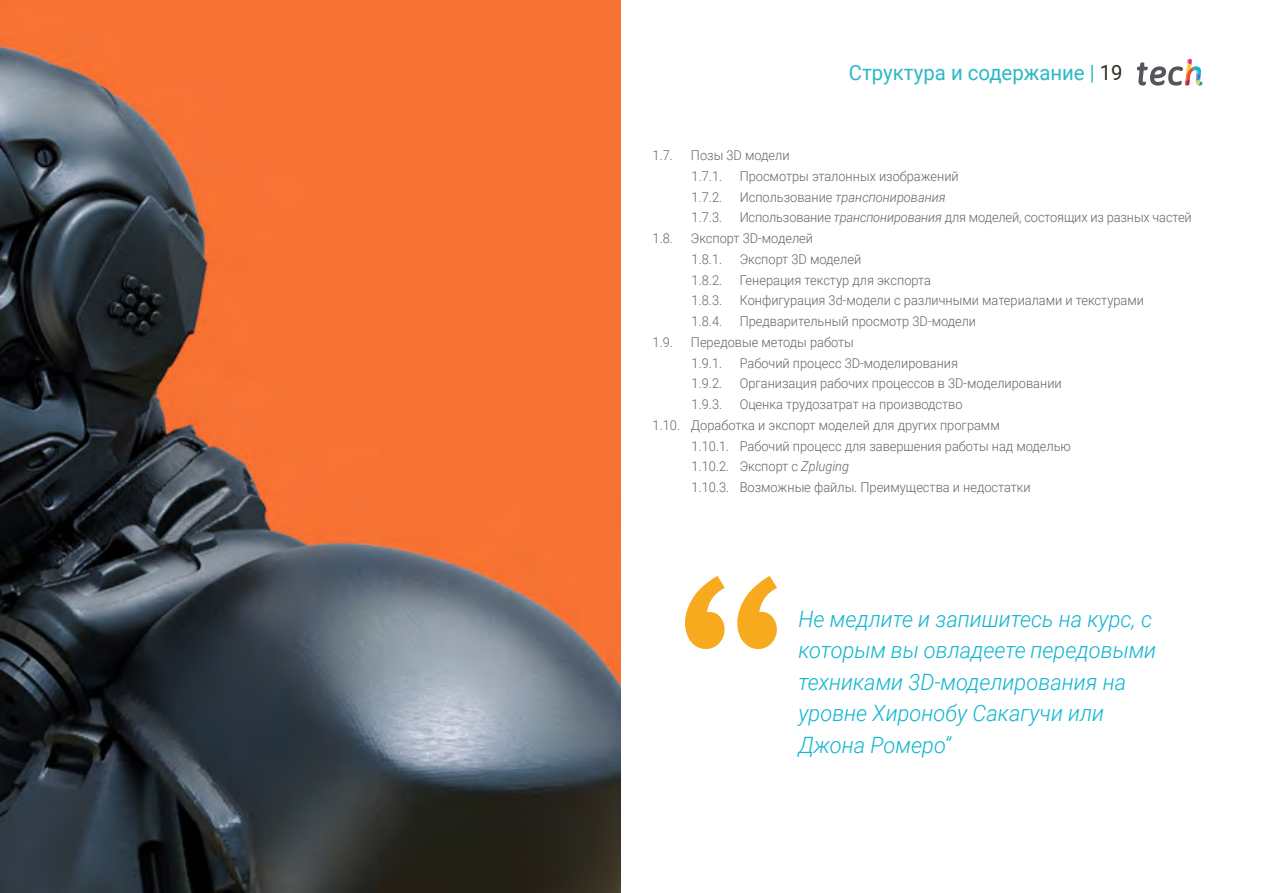
<style>
.page{position:relative;width:1263px;height:893px;background:#fff}
.page>*{position:absolute;margin:0;border:0;box-sizing:border-box;transform-origin:0 0}
.t1{font:italic 300 22.5px/31.5px "Roboto";color:#0fb6cf}
.t2{font:21px "Roboto";color:#2db8c5}
.t3{font:300 13.5px/20.7px "Roboto";color:#61646a;scale:.95 1}
.t4{font:italic 300 13.5px "Roboto";color:#61646a;scale:.95 1}
.s1{color:#312e20}
.s2{font-style:normal}
.s3{font-style:italic}
</style>
<div class="page">
<svg style="left:685px;top:576px;width:92px;height:73px"></svg>
<svg style="left:1137px;top:59px;width:65px;height:27px"></svg>
<img style="left:0;top:0;width:621px;height:893px">
<h2 class="t2" style="left:849px;top:57px;width:275px">Структура и содержание | <span class="s1">19</span></h2>
<p class="t3" style="left:653px;top:144px;width:23px">1.7.</p>
<p class="t3" style="left:691px;top:144px;width:105px">Позы 3D модели<br>1.7.1.</p>
<p class="t3" style="left:740px;top:165px;width:232px">Просмотры эталонных изображений</p>
<p class="t3" style="left:692px;top:186px;width:34px">1.7.2.</p>
<p class="t4" style="left:740px;top:187px;width:218px"><span class="s2">Использование</span> транспонирования</p>
<p class="t3" style="left:692px;top:207px;width:34px">1.7.3.</p>
<p class="t3" style="left:740px;top:207px;width:477px">Использование <span class="s3">транспонирования</span> для моделей, состоящих из разных частей</p>
<p class="t3" style="left:653px;top:227px;width:23px">1.8.</p>
<p class="t3" style="left:691px;top:227px;width:130px">Экспорт 3D-моделей<br>1.8.1.</p>
<p class="t3" style="left:740px;top:248px;width:129px">Экспорт 3D моделей</p>
<p class="t3" style="left:692px;top:269px;width:34px">1.8.2.</p>
<p class="t3" style="left:740px;top:269px;width:203px">Генерация текстур для экспорта</p>
<p class="t3" style="left:692px;top:290px;width:34px">1.8.3.</p>
<p class="t3" style="left:740px;top:290px;width:427px">Конфигурация 3d-модели с различными материалами и текстурами</p>
<p class="t3" style="left:692px;top:310px;width:34px">1.8.4.</p>
<p class="t3" style="left:740px;top:310px;width:250px">Предварительный просмотр 3D-модели</p>
<p class="t3" style="left:653px;top:331px;width:23px">1.9.</p>
<p class="t3" style="left:691px;top:331px;width:173px">Передовые методы работы<br>1.9.1.</p>
<p class="t3" style="left:740px;top:352px;width:231px">Рабочий процесс 3D-моделирования</p>
<p class="t3" style="left:692px;top:373px;width:34px">1.9.2.</p>
<p class="t3" style="left:740px;top:373px;width:341px">Организация рабочих процессов в 3D-моделировании</p>
<p class="t3" style="left:692px;top:393px;width:34px">1.9.3.</p>
<p class="t3" style="left:740px;top:393px;width:236px">Оценка трудозатрат на производство</p>
<p class="t3" style="left:653px;top:414px;width:367px">1.10. Доработка и экспорт моделей для других программ</p>
<p class="t3" style="left:692px;top:435px;width:401px">1.10.1. Рабочий процесс для завершения работы над моделью</p>
<p class="t3" style="left:692px;top:456px;width:167px">1.10.2. Экспорт с <span class="s3">Zpluging</span></p>
<p class="t3" style="left:692px;top:476px;width:358px">1.10.3. Возможные файлы. Преимущества и недостатки</p>
<h1 class="t1" style="left:798px;top:602px;width:359px">Не медлите и запишитесь на курс, с которым вы овладеете передовыми техниками 3D-моделирования на уровне Хиронобу Сакагучи или<br>Джона Ромеро”</h1>
</div>
